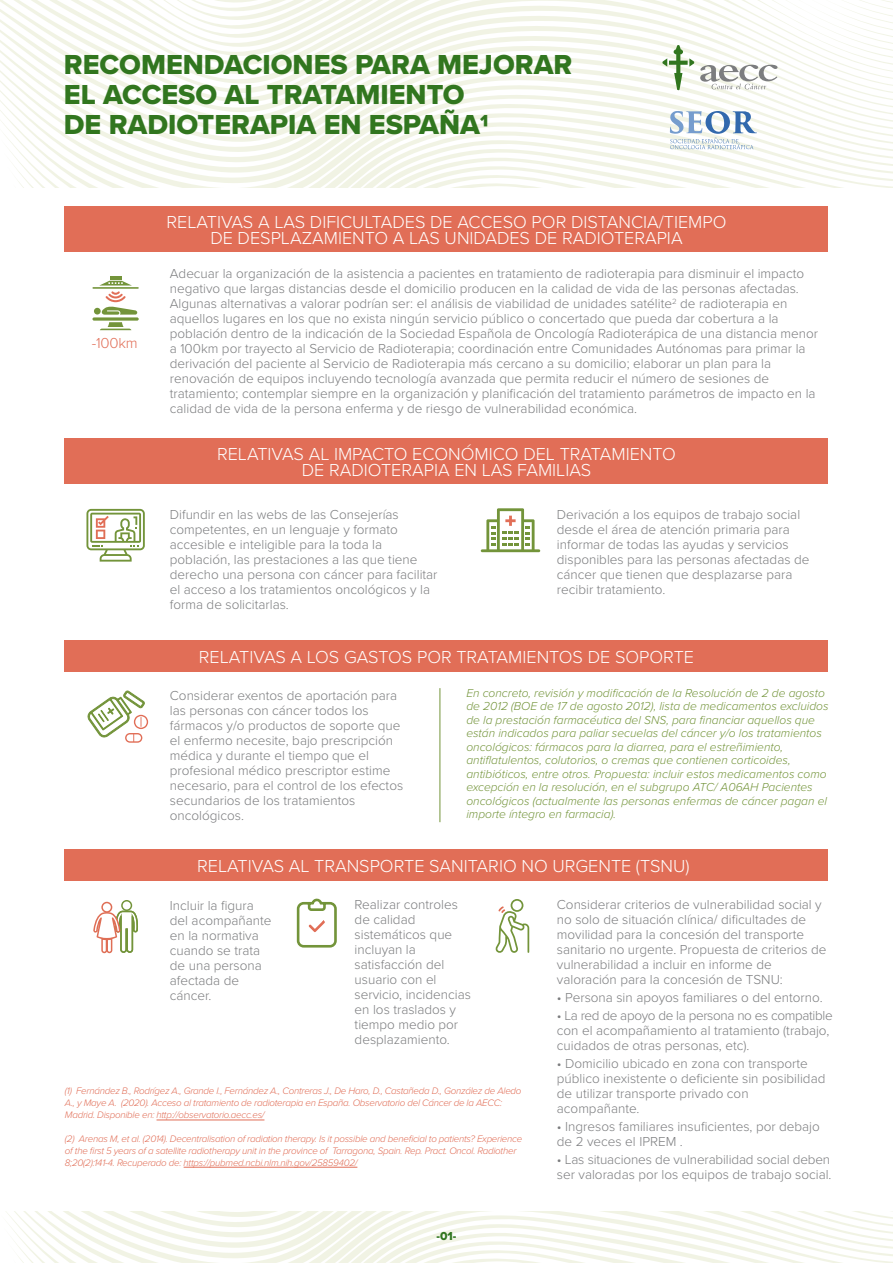
<style>
.page{position:relative;width:893px;height:1263px;background:#fff}
.page>*{position:absolute;margin:0;border:0;box-sizing:border-box;transform-origin:0 0}
.t1{font:28.5px/30px "Proxima Nova Extrabld";color:#31761f}
.t2{font:300 18px/16.5px "Proxima Nova";color:#fff;text-align:center}
.t3{font:300 15px "Proxima Nova";letter-spacing:-.01em;color:#e16e57}
.t4{font:300 13.5px/15px "Proxima Nova";color:#7b7c7e}
.t5{font:italic 300 12px/13.5px "Proxima Nova";color:#73943a}
.t6{font:12px "Proxima Nova Extrabld";color:#31761f}
.t7{font:italic 300 9.75px/12px "Proxima Nova";letter-spacing:-.025em;color:#e16e57}
</style>
<div class="page">
<div style="left:65px;top:206px;width:763px;height:46px;background:#e16e57"></div>
<svg style="left:0;top:0;width:893px;height:188px"></svg>
<svg style="left:6px;top:1212px;width:887px;height:51px"></svg>
<div style="left:65px;top:438px;width:763px;height:46px;background:#e16e57"></div>
<svg style="left:100px;top:322px;width:31px;height:8px"></svg>
<svg style="left:92px;top:317px;width:47px;height:4px"></svg>
<hr style="left:92px;top:287px;width:47px;height:2px;background:#73943a">
<div style="left:94px;top:308px;width:7px;height:6px;background:#73943a;border-radius:50%"></div>
<svg style="left:99px;top:276px;width:38px;height:39px"></svg>
<svg style="left:86px;top:509px;width:59px;height:53px"></svg>
<hr style="left:184px;top:1167px;width:173px;height:1px;background:#e16e57">
<hr style="left:157px;top:1120px;width:107px;height:1px;background:#e16e57">
<div style="left:65px;top:850px;width:763px;height:31px;background:#e16e57"></div>
<svg style="left:93px;top:900px;width:45px;height:53px"></svg>
<svg style="left:495px;top:899px;width:34px;height:54px"></svg>
<svg style="left:296px;top:899px;width:41px;height:49px"></svg>
<hr style="left:440px;top:688px;width:1px;height:134px;background:#73943a">
<div style="left:65px;top:641px;width:763px;height:31px;background:#e16e57"></div>
<svg style="left:87px;top:690px;width:61px;height:53px"></svg>
<svg style="left:481px;top:508px;width:59px;height:44px"></svg>
<svg style="left:662px;top:45px;width:32px;height:45px"></svg>
<svg style="left:700px;top:65px;width:77px;height:24px"></svg>
<svg style="left:670px;top:110px;width:87px;height:39px"></svg>
<h1 class="t1" style="left:64px;top:49px;width:510px">RECOMENDACIONES PARA MEJORAR<br>EL ACCESO AL TRATAMIENTO<br>DE RADIOTERAPIA EN ESPAÑA1</h1>
<p class="t3" style="left:92px;top:332px;width:48px">-100km</p>
<h2 class="t2" style="left:167px;top:212px;width:561px">RELATIVAS A LAS DIFICULTADES DE ACCESO POR DISTANCIA/TIEMPO<br>DE DESPLAZAMIENTO A LAS UNIDADES DE RADIOTERAPIA</h2>
<p class="t4" style="left:170px;top:265px;width:650px">Adecuar la organización de la asistencia a pacientes en tratamiento de radioterapia para disminuir el impacto negativo que largas distancias desde el domicilio producen en la calidad de vida de las personas afectadas.<br>Algunas alternativas a valorar podrían ser: el análisis de viabilidad de unidades satélite<sup>2</sup> de radioterapia en aquellos lugares en los que no exista ningún servicio público o concertado que pueda dar cobertura a la población dentro de la indicación de la Sociedad Española de Oncología Radioterápica de una distancia menor a 100km por trayecto al Servicio de Radioterapia; coordinación entre Comunidades Autónomas para primar la derivación del paciente al Servicio de Radioterapia más cercano a su domicilio; elaborar un plan para la renovación de equipos incluyendo tecnología avanzada que permita reducir el número de sesiones de tratamiento; contemplar siempre en la organización y planificación del tratamiento parámetros de impacto en la calidad de vida de la persona enferma y de riesgo de vulnerabilidad económica.</p>
<h2 class="t2" style="left:217px;top:444px;width:460px">RELATIVAS AL IMPACTO ECONÓMICO DEL TRATAMIENTO<br>DE RADIOTERAPIA EN LAS FAMILIAS</h2>
<p class="t4" style="left:170px;top:506px;width:269px">Difundir en las webs de las Consejerías competentes, en un lenguaje y formato accesible e inteligible para la toda la población, las prestaciones a las que tiene derecho una persona con cáncer para facilitar el acceso a los tratamientos oncológicos y la forma de solicitarlas.</p>
<p class="t4" style="left:557px;top:506px;width:254px">Derivación a los equipos de trabajo social desde el área de atención primaria para informar de todas las ayudas y servicios disponibles para las personas afectadas de cáncer que tienen que desplazarse para recibir tratamiento.</p>
<h2 class="t2" style="left:199px;top:648px;width:497px">RELATIVAS A LOS GASTOS POR TRATAMIENTOS DE SOPORTE</h2>
<p class="t4" style="left:170px;top:687px;width:235px">Considerar exentos de aportación para las personas con cáncer todos los fármacos y/o productos de soporte que el enfermo necesite, bajo prescripción médica y durante el tiempo que el profesional médico prescriptor estime necesario, para el control de los efectos secundarios de los tratamientos oncológicos.</p>
<p class="t5" style="left:466px;top:685px;width:364px">En concreto, revisión y modificación de la Resolución de 2 de agosto de 2012 (BOE de 17 de agosto 2012), lista de medicamentos excluidos de la prestación farmacéutica del SNS, para financiar aquellos que están indicados para paliar secuelas del cáncer y/o los tratamientos oncológicos: fármacos para la diarrea, para el estreñimiento, antiflatulentos, colutorios, o cremas que contienen corticoides, antibióticos, entre otros. Propuesta: incluir estos medicamentos como excepción en la resolución, en el subgrupo ATC/ A06AH Pacientes oncológicos (actualmente las personas enfermas de cáncer pagan el importe íntegro en farmacia).</p>
<h2 class="t2" style="left:197px;top:857px;width:494px">RELATIVAS AL TRANSPORTE SANITARIO NO URGENTE (TSNU)</h2>
<p class="t4" style="left:170px;top:897px;width:103px">Incluir la figura del acompañante en la normativa cuando se trata de una persona afectada de cáncer.</p>
<p class="t4" style="left:557px;top:896px;width:271px">Considerar criterios de vulnerabilidad social y no solo de situación clínica/ dificultades de movilidad para la concesión del transporte sanitario no urgente. Propuesta de criterios de vulnerabilidad a incluir en informe de valoración para la concesión de TSNU:</p>
<p class="t4" style="left:355px;top:896px;width:118px">Realizar controles de calidad sistemáticos que incluyan la satisfacción del usuario con el servicio, incidencias en los traslados y tiempo medio por desplazamiento.</p>
<p class="t4" style="left:557px;top:989px;width:267px">• Persona sin apoyos familiares o del entorno.</p>
<p class="t4" style="left:557px;top:1007px;width:277px">• La red de apoyo de la persona no es compatible con el acompañamiento al tratamiento (trabajo, cuidados de otras personas, etc).</p>
<p class="t4" style="left:557px;top:1055px;width:270px">• Domicilio ubicado en zona con transporte público inexistente o deficiente sin posibilidad de utilizar transporte privado con acompañante.</p>
<p class="t4" style="left:557px;top:1118px;width:264px">• Ingresos familiares insuficientes, por debajo de 2 veces el IPREM .</p>
<p class="t4" style="left:557px;top:1151px;width:276px">• Las situaciones de vulnerabilidad social deben ser valoradas por los equipos de trabajo social.</p>
<p class="t7" style="left:65px;top:1084px;width:458px">(1) Fernández B., Rodrígez A., Grande I., Fernández A., Contreras J., De Haro, D., Castañeda D., González de Aledo<br>A., y Maye A. (2020). Acceso al tratamiento de radioterapia en España. Observatorio del Cáncer de la AECC:<br>Madrid. Disponible en: http://observatorio.aecc.es/</p>
<p class="t7" style="left:65px;top:1132px;width:459px">(2) Arenas M, et al. (2014). Decentralisation of radiation therapy. Is it possible and beneficial to patients? Experience of the first 5 years of a satellite radiotherapy unit in the province of Tarragona, Spain. Rep. Pract. Oncol. Radiother<br>8;20(2):141-4. Recuperado de: https://pubmed.ncbi.nlm.nih.gov/25859402/</p>
<p class="t6" style="left:436px;top:1227px;width:22px">-01-</p>
</div>
